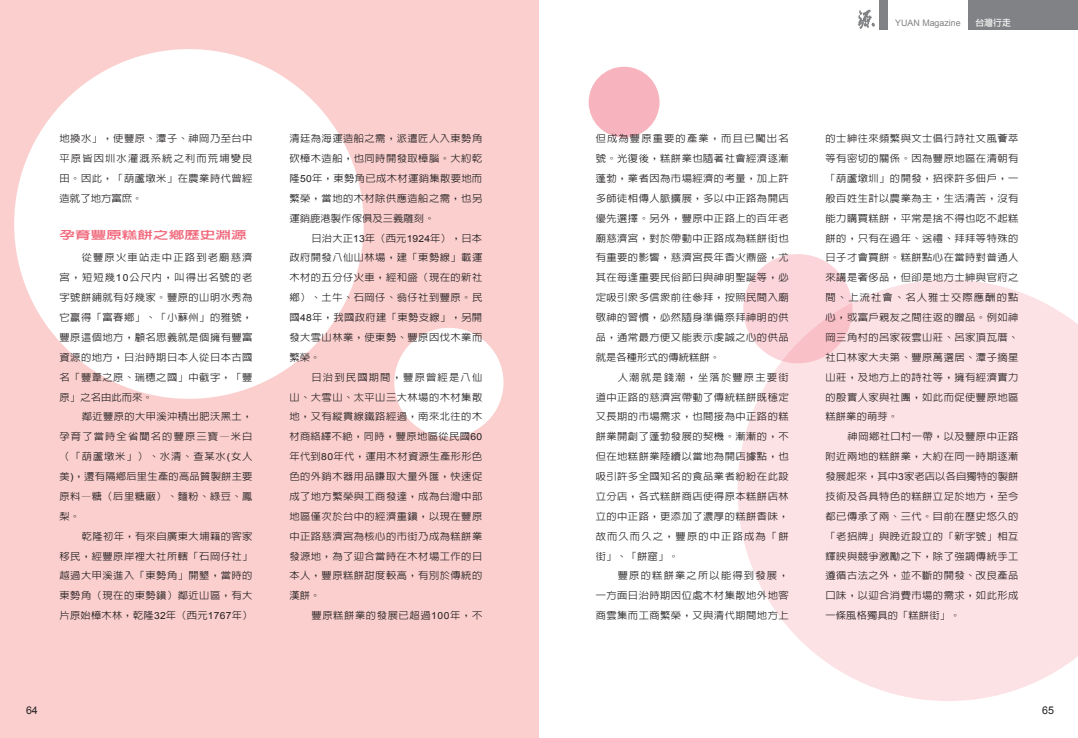
<style>
.page{position:relative;width:1078px;height:738px;background:#fff}
.page>*{position:absolute;margin:0;border:0;box-sizing:border-box;transform-origin:0 0}
.中標{font:800 10.9px "AR Hei B5";color:#f16a7d;scale:1.43 1}
.t1{font:10.6px "Arial";color:#231f20}
.內文{font:500 9.8px/19.8px "AR Hei B5";letter-spacing:.045em;color:#231f20;text-align:justify;scale:1.05 1}
.t2{font:8.9px "Arial";color:#808285}
.t3{font:700 8.9px "AR Hei B5";color:#fff}
.s1{font-family:"Arial";font-weight:400}
</style>
<div class="page">
<div style="left:0;top:0;width:539px;height:737px;background:#facfce"></div>
<div style="left:14px;top:49px;width:349px;height:349px;background:#fff;border-radius:50%"></div>
<div style="left:394px;top:327px;width:109px;height:110px;background:#fff;border-radius:50%"></div>
<div style="left:743px;top:254px;width:109px;height:109px;background:#fbd5da;border-radius:50%"></div>
<div style="left:588px;top:67px;width:71px;height:70px;background:#f8b4be;border-radius:50%"></div>
<svg style="left:737px;top:279px;width:340px;height:421px;fill:#fce1e5"></svg>
<div style="left:878px;top:0;width:9px;height:29px;background:#808285"></div>
<div style="left:968px;top:0;width:109px;height:29px;background:#808285"></div>
<img style="left:857px;top:10px;width:18px;height:19px">
<p class="內文" style="left:60px;top:128px;width:185px">地換水」，使豐原、潭子、神岡乃至台中平原皆因圳水灌溉系統之利而荒埔變良田。因此，「葫蘆墩米」在農業時代曾經造就了地方富庶。</p>
<p class="中標" style="left:60px;top:229px;width:132px">孕育豐原糕餅之鄉歷史淵源</p>
<p class="內文" style="left:60px;top:248px;width:185px;text-indent:22px">從豐原火車站走中正路到老廟慈濟宮，短短幾<span class="s1">10</span>公尺內，叫得出名號的老字號餅鋪就有好幾家。豐原的山明水秀為它贏得「富春鄉」、「小蘇州」的雅號，豐原這個地方，顧名思義就是個擁有豐富資源的地方，日治時期日本人從日本古國名「豐葦之原、瑞穗之國」中截字，「豐原」之名由此而來。</p>
<p class="內文" style="left:60px;top:406px;width:185px;text-indent:22px">鄰近豐原的大甲溪沖積出肥沃黑土，孕育了當時全省聞名的豐原三寶—米白（「葫蘆墩米」）、水清、查某水<span class="s1">(</span>女人美<span class="s1">)</span>，還有隔鄉后里生產的高品質製餅主要原料—糖（后里糖廠）、麵粉、綠豆、鳳梨。</p>
<p class="內文" style="left:60px;top:525px;width:185px;text-indent:22px">乾隆初年，有來自廣東大埔籍的客家移民，經豐原岸裡大社所轄「石岡仔社」越過大甲溪進入「東勢角」開墾，當時的東勢角（現在的東勢鎮）鄰近山區，有大片原始樟木林，乾隆<span class="s1">32</span>年（西元<span class="s1">1767</span>年）</p>
<p class="內文" style="left:289px;top:128px;width:185px">清廷為海運造船之需，派遣匠人入東勢角砍樟木造船，也同時開發取樟腦。大約乾隆<span class="s1">50</span>年，東勢角已成木材運銷集散要地而繁榮，當地的木材除供應造船之需，也另運銷鹿港製作傢俱及三義雕刻。</p>
<p class="內文" style="left:289px;top:228px;width:185px;text-indent:22px">日治大正<span class="s1">13</span>年（西元<span class="s1">1924</span>年），日本政府開發八仙山林場，建「東勢線」載運木材的五分仔火車，經和盛（現在的新社鄉）、土牛、石岡仔、翁仔社到豐原。民國<span class="s1">48</span>年，我國政府建「東勢支線」，另開發大雪山林業，使東勢、豐原因伐木業而繁榮。</p>
<p class="內文" style="left:289px;top:367px;width:185px;text-indent:22px">日治到民國期間，豐原曾經是八仙山、大雪山、太平山三大林場的木材集散地，又有縱貫線鐵路經過，南來北往的木材商絡繹不絕，同時，豐原地區從民國<span class="s1">60</span>年代到<span class="s1">80</span>年代，運用木材資源生產形形色色的外銷木器用品賺取大量外匯，快速促成了地方繁榮與工商發達，成為台灣中部地區僅次於台中的經濟重鎮，以現在豐原中正路慈濟宮為核心的市街乃成為糕餅業發源地，為了迎合當時在木材場工作的日本人，豐原糕餅甜度較高，有別於傳統的漢餅。</p>
<p class="內文" style="left:311px;top:605px;width:164px">豐原糕餅業的發展已超過<span class="s1">100</span>年，不</p>
<p class="t2" style="left:895px;top:17px;width:67px">YUAN Magazine</p>
<p class="t3" style="left:975px;top:18px;width:37px">台灣行走</p>
<p class="內文" style="left:595px;top:128px;width:185px">但成為豐原重要的產業，而且已闖出名號。光復後，糕餅業也隨著社會經濟逐漸蓬勃，業者因為市場經濟的考量，加上許多師徒相傳人脈擴展，多以中正路為開店優先選擇。另外，豐原中正路上的百年老廟慈濟宮，對於帶動中正路成為糕餅街也有重要的影響，慈濟宮長年香火鼎盛，尤其在每逢重要民俗節日與神明聖誕等，必定吸引眾多信眾前往參拜，按照民間入廟敬神的習慣，必然隨身準備祭拜神明的供品，通常最方便又能表示虔誠之心的供品就是各種形式的傳統糕餅。</p>
<p class="內文" style="left:595px;top:367px;width:185px;text-indent:22px">人潮就是錢潮，坐落於豐原主要街道中正路的慈濟宮帶動了傳統糕餅既穩定又長期的市場需求，也間接為中正路的糕餅業開創了蓬勃發展的契機。漸漸的，不但在地糕餅業陸續以當地為開店據點，也吸引許多全國知名的食品業者紛紛在此設立分店，各式糕餅商店使得原本糕餅店林立的中正路，更添加了濃厚的糕餅香味，故而久而久之，豐原的中正路成為「餅街」、「餅窟」。</p>
<p class="內文" style="left:595px;top:565px;width:185px;text-indent:22px">豐原的糕餅業之所以能得到發展，一方面日治時期因位處木材集散地外地客商雲集而工商繁榮，又與清代期間地方上</p>
<p class="內文" style="left:825px;top:128px;width:185px">的士紳往來頻繁與文士倡行詩社文風薈萃等有密切的關係。因為豐原地區在清朝有「葫蘆墩圳」的開發，招徠許多佃戶，一般百姓生計以農業為主，生活清苦，沒有能力購買糕餅，平常是捨不得也吃不起糕餅的，只有在過年、送禮、拜拜等特殊的日子才會買餅。糕餅點心在當時對普通人來講是奢侈品，但卻是地方士紳與官府之間、上流社會、名人雅士交際應酬的點心，或富戶親友之間往返的贈品。例如神岡三角村的呂家筱雲山莊、呂家頂瓦厝、社口林家大夫第、豐原萬選居、潭子摘星山莊，及地方上的詩社等，擁有經濟實力的殷實人家與社團，如此而促使豐原地區糕餅業的萌芽。</p>
<p class="內文" style="left:825px;top:426px;width:185px;text-indent:22px">神岡鄉社口村一帶，以及豐原中正路附近兩地的糕餅業，大約在同一時期逐漸發展起來，其中<span class="s1">3</span>家老店以各自獨特的製餅技術及各具特色的糕餅立足於地方，至今都已傳承了兩、三代。目前在歷史悠久的「老招牌」與晚近設立的「新字號」相互輝映與競爭激勵之下，除了強調傳統手工遵循古法之外，並不斷的開發、改良產品口味，以迎合消費市場的需求，如此形成一條風格獨具的「糕餅街」。</p>
<p class="t1" style="left:26px;top:702px;width:13px">64</p>
<p class="t1" style="left:1041px;top:702px;width:13px">65</p>
</div>
